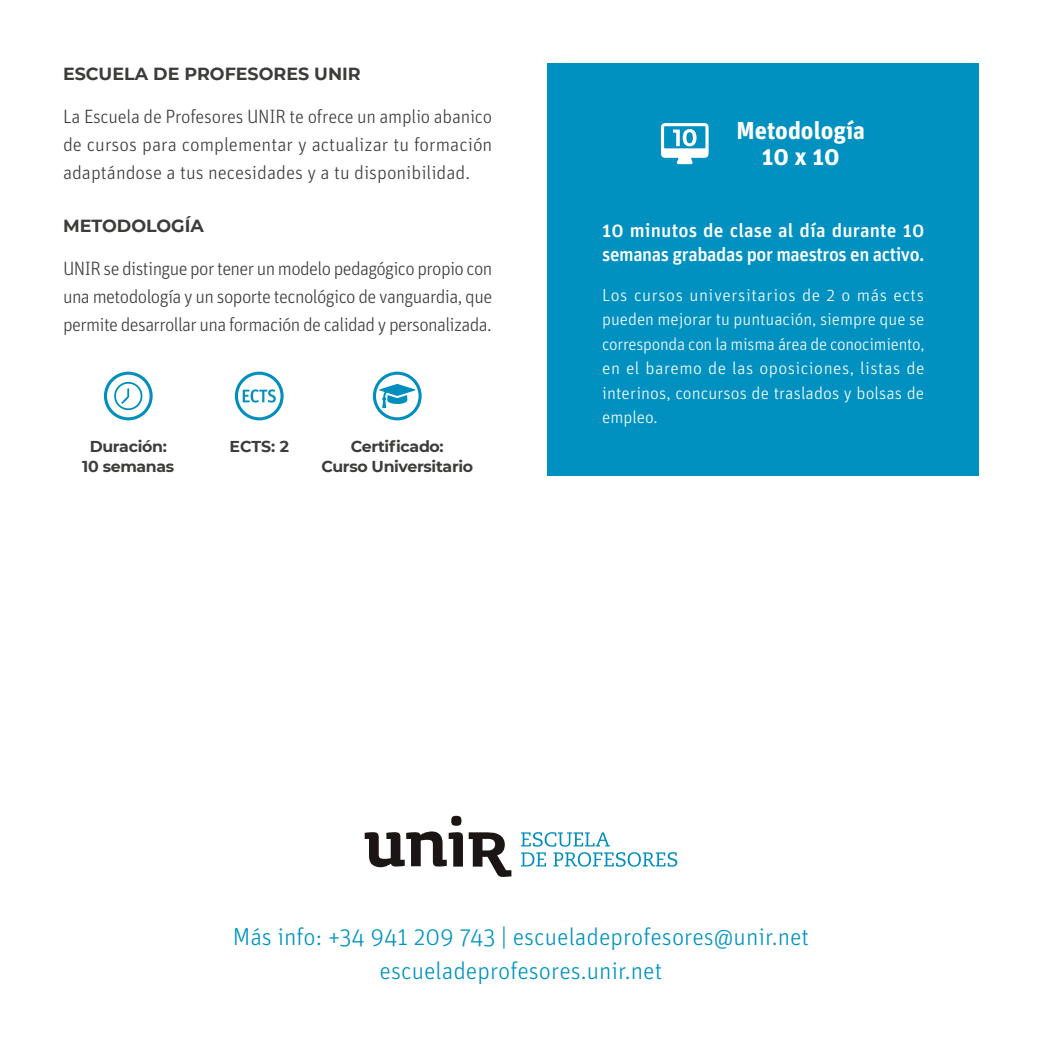
<style>
.page{position:relative;width:1042px;height:1042px;background:#fff}
.page>*{position:absolute;margin:0;border:0;box-sizing:border-box;transform-origin:0 0}
.t1{font:300 24.5px/34.3px "Unit OT";color:#0094c1;text-align:center}
.t2{font:700 24.5px/26.2px "Unit OT";color:#fff;text-align:center}
.t3{font:300 19.25px/28px "Unit OT";letter-spacing:-.015em;color:#3c3c3b;text-align:justify}
.t4{font:500 19.25px/24.5px "Unit OT";letter-spacing:-.02em;color:#fff}
.t5{font:300 17.5px/24.5px "Unit OT";letter-spacing:.005em;color:#fff;text-align:justify}
.t6{font:700 17.5px "Montserrat";color:#3c3c3b}
.t7{font:700 15.75px/19.2px "Montserrat";letter-spacing:-.02em;color:#3c3c3b;text-align:center}
</style>
<div class="page">
<svg style="left:365px;top:816px;width:98px;height:51px"></svg>
<svg style="left:469px;top:832px;width:42px;height:45px"></svg>
<svg style="left:521px;top:832px;width:89px;height:14px"></svg>
<svg style="left:521px;top:852px;width:25px;height:14px"></svg>
<svg style="left:553px;top:852px;width:124px;height:15px"></svg>
<div style="left:547px;top:63px;width:432px;height:412px;background:#0091c0"></div>
<svg style="left:661px;top:123px;width:47px;height:41px"></svg>
<svg style="left:373px;top:372px;width:49px;height:48px"></svg>
<svg style="left:104px;top:372px;width:49px;height:48px"></svg>
<svg style="left:235px;top:372px;width:49px;height:48px"></svg>
<p class="t6" style="left:63px;top:61px;width:299px">ESCUELA DE PROFESORES UNIR</p>
<p class="t3" style="left:63px;top:102px;width:431px">La Escuela de Profesores UNIR te ofrece un amplio abanico de cursos para complementar y actualizar tu formación adaptándose a tus necesidades y a tu disponibilidad.</p>
<p class="t6" style="left:63px;top:213px;width:142px">METODOLOGÍA</p>
<p class="t3" style="left:63px;top:254px;width:431px">UNIR se distingue por tener un modelo pedagógico propio con una metodología y un soporte tecnológico de vanguardia, que permite desarrollar una formación de calidad y personalizada.</p>
<p class="t7" style="left:82px;top:436px;width:93px">Duración:<br>10 semanas</p>
<p class="t7" style="left:229px;top:436px;width:61px">ECTS: 2</p>
<p class="t7" style="left:321px;top:436px;width:153px">Certificado:<br>Curso Universitario</p>
<p class="t2" style="left:736px;top:116px;width:130px">Metodología<br>10 x 10</p>
<p class="t4" style="left:602px;top:218px;width:324px">10 minutos de clase al día durante 10 semanas grabadas por maestros en activo.</p>
<p class="t5" style="left:602px;top:283px;width:324px">Los cursos universitarios de 2 o más ects pueden mejorar tu puntuación, siempre que se corresponda con la misma área de conocimiento, en el baremo de las oposiciones, listas de interinos, concursos de traslados y bolsas de empleo.</p>
<p class="t1" style="left:233px;top:919px;width:578px">Más info: +34 941 209 743 | escueladeprofesores@unir.net escueladeprofesores.unir.net</p>
</div>
